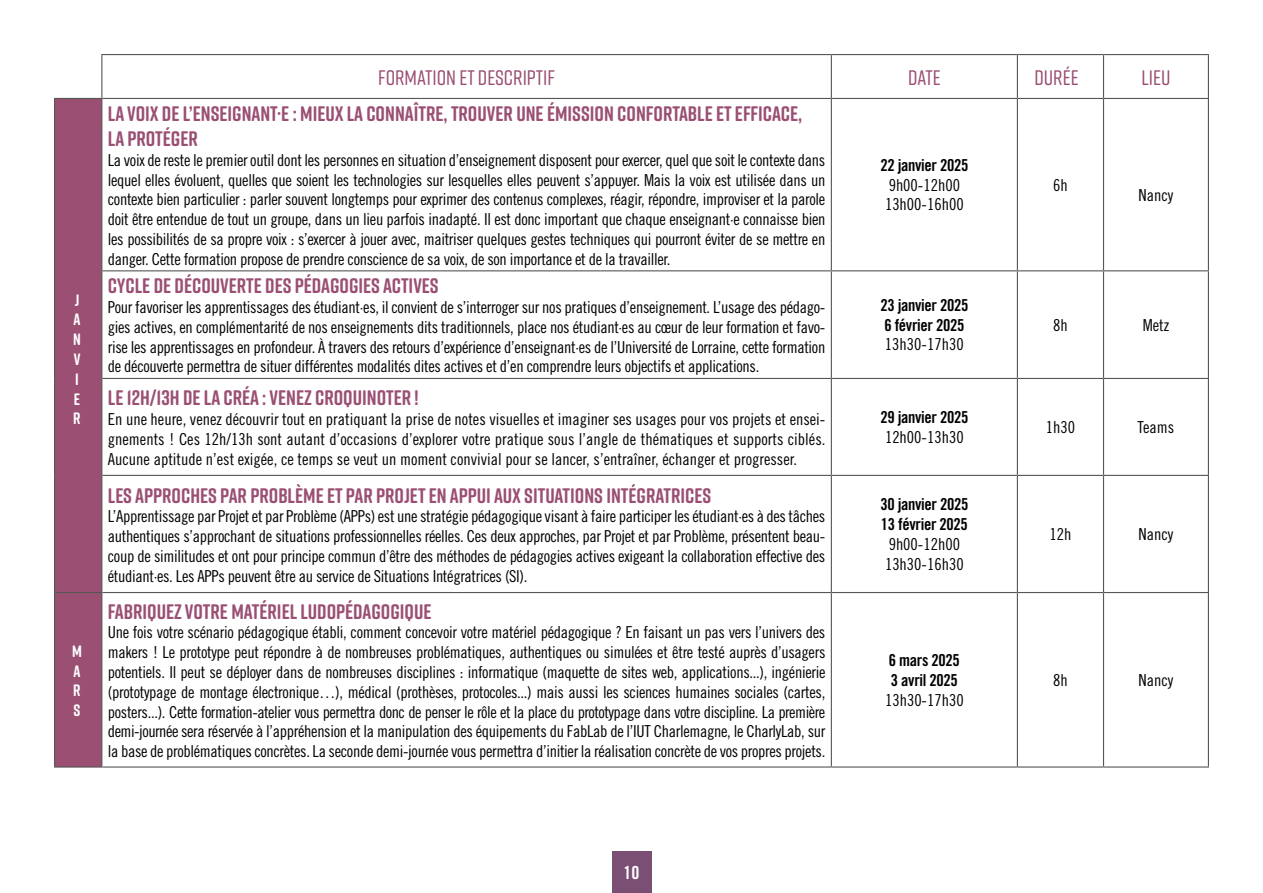
<style>
.page{position:relative;width:1263px;height:893px;background:#fff}
.page>*{position:absolute;margin:0;border:0;box-sizing:border-box;transform-origin:0 0}
.t1{font:700 21px/25.2px "Rift Soft";color:#9a4f73}
.t2{font:500 21px "Rift Soft";color:#9a4f73}
.t3{font:18px "Trade Gothic LT Std Bd Cn 20";color:#fff}
.t4{font:16.5px/19.8px "Trade Gothic LT Std Cn 18";letter-spacing:-.02em;color:#000;text-align:justify}
.t5{font:16.5px/19.8px "Trade Gothic LT Std Bd Cn 20";letter-spacing:-.02em;color:#000}
.t6{font:16.5px/19.8px "Trade Gothic LT Std Cn 18";color:#000}
.t7{font:700 16.5px/19.8px "Rift Soft";color:#fff}
.s1{color:#fff}
</style>
<div class="page">
<div style="left:612px;top:852px;width:39px;height:41px;background:#7b4f74"></div>
<svg style="left:55px;top:55px;width:1153px;height:43px"></svg>
<div style="left:55px;top:99px;width:46px;height:667px;background:#9a4f73"></div>
<hr style="left:831px;top:54px;width:186px;height:1px;background:#575756">
<hr style="left:1017px;top:54px;width:86px;height:1px;background:#575756">
<hr style="left:1017px;top:55px;width:1px;height:43px;background:#575756">
<hr style="left:1103px;top:54px;width:106px;height:1px;background:#575756">
<hr style="left:1103px;top:55px;width:1px;height:43px;background:#575756">
<hr style="left:1208px;top:55px;width:1px;height:43px;background:#575756">
<hr style="left:102px;top:98px;width:729px;height:1px;background:#575756">
<hr style="left:831px;top:98px;width:186px;height:1px;background:#575756">
<hr style="left:831px;top:99px;width:1px;height:171px;background:#575756">
<hr style="left:1017px;top:98px;width:86px;height:1px;background:#575756">
<hr style="left:1017px;top:99px;width:1px;height:171px;background:#575756">
<hr style="left:1103px;top:98px;width:106px;height:1px;background:#575756">
<hr style="left:1103px;top:99px;width:1px;height:171px;background:#575756">
<hr style="left:1208px;top:99px;width:1px;height:171px;background:#575756">
<hr style="left:102px;top:270px;width:729px;height:1px;background:#575756">
<hr style="left:831px;top:270px;width:186px;height:1px;background:#575756">
<hr style="left:831px;top:271px;width:1px;height:107px;background:#575756">
<hr style="left:1017px;top:270px;width:86px;height:1px;background:#575756">
<hr style="left:1017px;top:271px;width:1px;height:107px;background:#575756">
<hr style="left:1103px;top:270px;width:106px;height:1px;background:#575756">
<hr style="left:1103px;top:271px;width:1px;height:107px;background:#575756">
<hr style="left:1208px;top:271px;width:1px;height:107px;background:#575756">
<hr style="left:102px;top:378px;width:729px;height:1px;background:#575756">
<hr style="left:831px;top:378px;width:186px;height:1px;background:#575756">
<hr style="left:831px;top:379px;width:1px;height:96px;background:#575756">
<hr style="left:1017px;top:378px;width:86px;height:1px;background:#575756">
<hr style="left:1017px;top:379px;width:1px;height:96px;background:#575756">
<hr style="left:1103px;top:378px;width:106px;height:1px;background:#575756">
<hr style="left:1103px;top:379px;width:1px;height:96px;background:#575756">
<hr style="left:1208px;top:379px;width:1px;height:96px;background:#575756">
<hr style="left:102px;top:475px;width:729px;height:1px;background:#575756">
<hr style="left:831px;top:475px;width:186px;height:1px;background:#575756">
<hr style="left:831px;top:476px;width:1px;height:116px;background:#575756">
<hr style="left:1017px;top:475px;width:86px;height:1px;background:#575756">
<hr style="left:1017px;top:476px;width:1px;height:116px;background:#575756">
<hr style="left:1103px;top:475px;width:106px;height:1px;background:#575756">
<hr style="left:1103px;top:476px;width:1px;height:116px;background:#575756">
<hr style="left:1208px;top:476px;width:1px;height:116px;background:#575756">
<hr style="left:102px;top:592px;width:729px;height:1px;background:#575756">
<hr style="left:831px;top:592px;width:186px;height:1px;background:#575756">
<hr style="left:831px;top:593px;width:1px;height:173px;background:#575756">
<hr style="left:1017px;top:592px;width:86px;height:1px;background:#575756">
<hr style="left:1017px;top:593px;width:1px;height:173px;background:#575756">
<hr style="left:1103px;top:592px;width:106px;height:1px;background:#575756">
<hr style="left:1103px;top:593px;width:1px;height:173px;background:#575756">
<hr style="left:1208px;top:593px;width:1px;height:173px;background:#575756">
<hr style="left:102px;top:766px;width:729px;height:2px;background:#575756">
<hr style="left:831px;top:766px;width:186px;height:2px;background:#575756">
<hr style="left:1017px;top:766px;width:86px;height:2px;background:#575756">
<hr style="left:1103px;top:766px;width:106px;height:2px;background:#575756">
<hr style="left:101px;top:54px;width:730px;height:1px;background:#575756">
<hr style="left:101px;top:55px;width:1px;height:43px;background:#575756">
<hr style="left:831px;top:55px;width:1px;height:43px;background:#575756">
<hr style="left:54px;top:98px;width:48px;height:1px;background:#575756">
<hr style="left:54px;top:99px;width:1px;height:172px;background:#575756">
<hr style="left:101px;top:99px;width:1px;height:172px;background:#575756">
<hr style="left:54px;top:271px;width:1px;height:107px;background:#575756">
<hr style="left:101px;top:271px;width:1px;height:107px;background:#575756">
<hr style="left:54px;top:378px;width:1px;height:97px;background:#575756">
<hr style="left:101px;top:378px;width:1px;height:97px;background:#575756">
<hr style="left:54px;top:475px;width:1px;height:117px;background:#575756">
<hr style="left:101px;top:475px;width:1px;height:117px;background:#575756">
<hr style="left:54px;top:592px;width:48px;height:1px;background:#575756">
<hr style="left:54px;top:593px;width:1px;height:173px;background:#575756">
<hr style="left:101px;top:593px;width:1px;height:173px;background:#575756">
<hr style="left:54px;top:766px;width:48px;height:2px;background:#575756">
<p class="t7" style="left:73px;top:290px;width:9px">J<br>A<br>N<br>V<br>I<br>E<br>R</p>
<p class="t7" style="left:72px;top:641px;width:11px;text-align:justify">M A R S</p>
<p class="t2" style="left:378px;top:63px;width:178px">FORMATION ET DESCRIPTIF</p>
<p class="t2" style="left:908px;top:63px;width:34px">DATE</p>
<p class="t2" style="left:1034px;top:63px;width:54px">DURÉE<span class="s1">E</span></p>
<p class="t2" style="left:1141px;top:63px;width:30px">LIEU</p>
<p class="t1" style="left:108px;top:100px;width:696px">LA VOIX DE L’ENSEIGNANT·E : MIEUX LA CONNAÎTRE, TROUVER UNE ÉMISSION CONFORTABLE ET EFFICACE,<br>LA PROTÉGER</p>
<p class="t4" style="left:108px;top:150px;width:719px">La voix de reste le premier outil dont les personnes en situation d’enseignement disposent pour exercer, quel que soit le contexte dans lequel elles évoluent, quelles que soient les technologies sur lesquelles elles peuvent s’appuyer. Mais la voix est utilisée dans un contexte bien particulier : parler souvent longtemps pour exprimer des contenus complexes, réagir, répondre, improviser et la parole doit être entendue de tout un groupe, dans un lieu parfois inadapté. Il est donc important que chaque enseignant·e connaisse bien les possibilités de sa propre voix : s’exercer à jouer avec, maitriser quelques gestes techniques qui pourront éviter de se mettre en danger. Cette formation propose de prendre conscience de sa voix, de son importance et de la travailler.</p>
<p class="t5" style="left:880px;top:155px;width:89px">22 janvier 2025</p>
<p class="t6" style="left:885px;top:175px;width:80px">9h00-12h00<br>13h00-16h00</p>
<p class="t4" style="left:1053px;top:175px;width:16px">6h</p>
<p class="t4" style="left:1138px;top:185px;width:36px">Nancy</p>
<p class="t1" style="left:108px;top:273px;width:332px">CYCLE DE DÉCOUVERTE DES PÉDAGOGIES ACTIVES</p>
<p class="t4" style="left:108px;top:297px;width:719px">Pour favoriser les apprentissages des étudiant·es, il convient de s’interroger sur nos pratiques d’enseignement. L’usage des pédago&shy;gies actives, en complémentarité de nos enseignements dits traditionnels, place nos étudiant·es au cœur de leur formation et favo&shy;rise les apprentissages en profondeur. À travers des retours d’expérience d’enseignant·es de l’Université de Lorraine, cette formation de découverte permettra de situer différentes modalités dites actives et d’en comprendre leurs objectifs et applications.</p>
<p class="t5" style="left:880px;top:295px;width:89px">23 janvier 2025<br>6 février 2025</p>
<p class="t6" style="left:885px;top:334px;width:80px">13h30-17h30</p>
<p class="t1" style="left:108px;top:385px;width:312px">LE 12H/13H DE LA CRÉA : VENEZ CROQUINOTER !</p>
<p class="t4" style="left:108px;top:409px;width:719px">En une heure, venez découvrir tout en pratiquant la prise de notes visuelles et imaginer ses usages pour vos projets et ensei&shy;gnements ! Ces 12h/13h sont autant d’occasions d’explorer votre pratique sous l’angle de thématiques et supports ciblés.<br>Aucune aptitude n’est exigée, ce temps se veut un moment convivial pour se lancer, s’entraîner, échanger et progresser.</p>
<p class="t5" style="left:880px;top:407px;width:89px">29 janvier 2025</p>
<p class="t6" style="left:885px;top:427px;width:80px">12h00-13h30</p>
<p class="t1" style="left:108px;top:482px;width:605px">LES APPROCHES PAR PROBLÈME ET PAR PROJET EN APPUI AUX SITUATIONS INTÉGRATRICES</p>
<p class="t4" style="left:108px;top:506px;width:719px">L’Apprentissage par Projet et par Problème (APPs) est une stratégie pédagogique visant à faire participer les étudiant·es à des tâches authentiques s’approchant de situations professionnelles réelles. Ces deux approches, par Projet et par Problème, présentent beau&shy;coup de similitudes et ont pour principe commun d’être des méthodes de pédagogies actives exigeant la collaboration effective des étudiant·es. Les APPs peuvent être au service de Situations Intégratrices (SI).</p>
<p class="t1" style="left:108px;top:598px;width:325px">FABRIQUEZ VOTRE MATÉRIEL LUDOPÉDAGOGIQUE</p>
<p class="t4" style="left:108px;top:622px;width:719px">Une fois votre scénario pédagogique établi, comment concevoir votre matériel pédagogique ? En faisant un pas vers l’univers des makers ! Le prototype peut répondre à de nombreuses problématiques, authentiques ou simulées et être testé auprès d’usagers potentiels. Il peut se déployer dans de nombreuses disciplines : informatique (maquette de sites web, applications...), ingénierie (prototypage de montage électronique…), médical (prothèses, protocoles...) mais aussi les sciences humaines sociales (cartes, posters...). Cette formation-atelier vous permettra donc de penser le rôle et la place du prototypage dans votre discipline. La première demi-journée sera réservée à l’appréhension et la manipulation des équipements du FabLab de l’IUT Charlemagne, le CharlyLab, sur la base de problématiques concrètes. La seconde demi-journée vous permettra d’initier la réalisation concrète de vos propres projets.</p>
<p class="t5" style="left:880px;top:494px;width:89px">30 janvier 2025<br>13 février 2025</p>
<p class="t6" style="left:885px;top:534px;width:80px">9h00-12h00<br>13h30-16h30</p>
<p class="t5" style="left:889px;top:650px;width:72px">6 mars 2025<br>3 avril 2025</p>
<p class="t6" style="left:885px;top:690px;width:80px">13h30-17h30</p>
<p class="t4" style="left:1053px;top:315px;width:16px">8h</p>
<p class="t4" style="left:1143px;top:315px;width:28px">Metz</p>
<p class="t4" style="left:1046px;top:417px;width:31px">1h30</p>
<p class="t4" style="left:1137px;top:417px;width:38px">Teams</p>
<p class="t4" style="left:1049px;top:524px;width:23px">12h</p>
<p class="t4" style="left:1138px;top:524px;width:36px">Nancy</p>
<p class="t4" style="left:1053px;top:670px;width:16px">8h</p>
<p class="t4" style="left:1138px;top:670px;width:36px">Nancy</p>
<p class="t3" style="left:623px;top:862px;width:17px">10</p>
</div>
